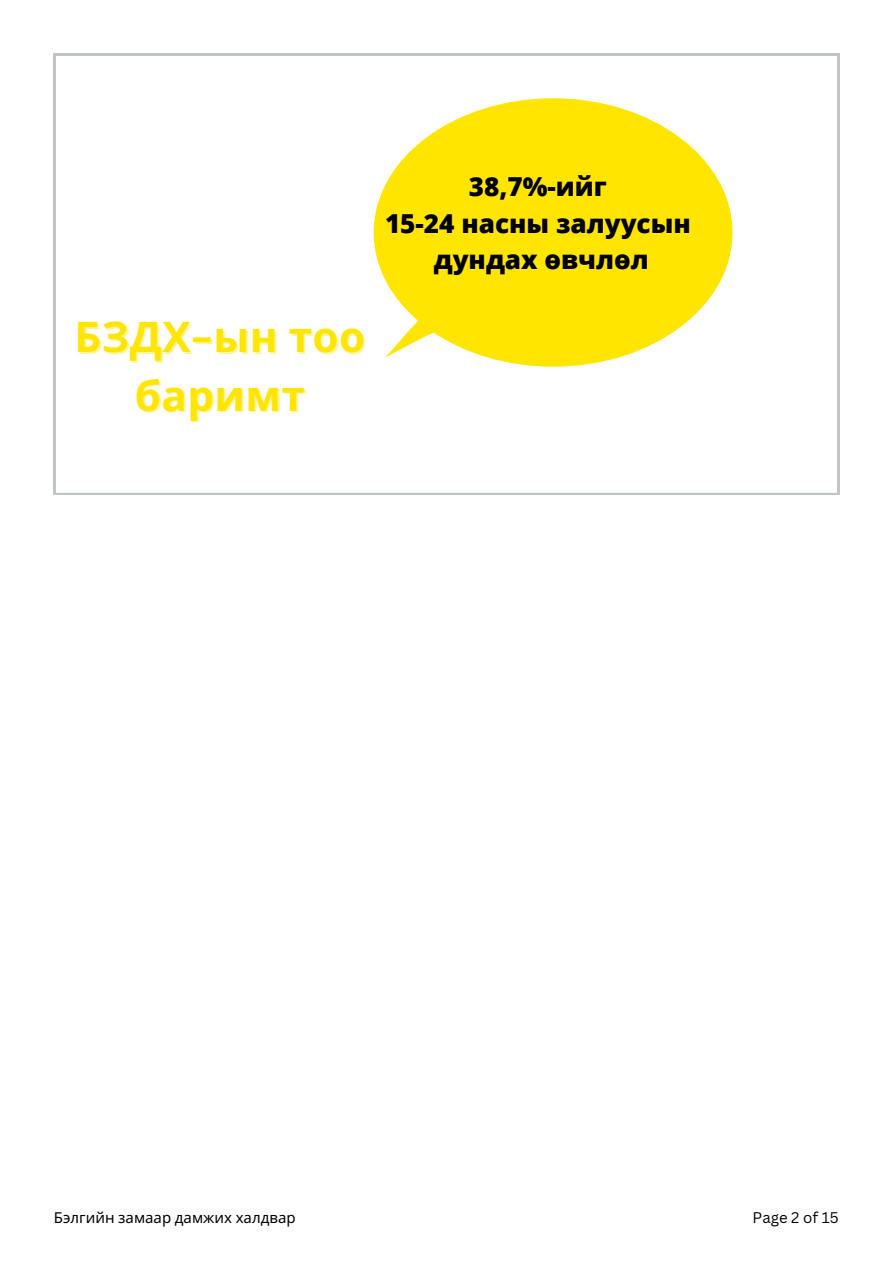
<style>
.page{position:relative;width:893px;height:1264px;background:#fff}
.page>*{position:absolute;margin:0;border:0;box-sizing:border-box;transform-origin:0 0}
.t1{font:700 42.15px/58.9px "Noto Sans";letter-spacing:.01em;color:#ffe500;text-align:center}
.t2{font:800 26.1px/36.3px "Open Sans";color:#000;text-align:center}
.t3{font:15px "Noto Sans";color:#000}
.t4{font:15px "Canva Sans";color:#000}
.s1{font-family:"DM Sans"}
</style>
<div class="page">
<svg style="left:54px;top:54px;width:785px;height:441px"></svg>
<h1 class="t1" style="left:75px;top:306px;width:292px">БЗДХ<span class="s1">-</span>ын тоо баримт</h1>
<p class="t2" style="left:385px;top:168px;width:307px">38,7%-ийг<br>15-24 насны залуусын дундах өвчлөл</p>
<p class="t3" style="left:54px;top:1206px;width:243px">Бэлгийн замаар дамжих халдвар</p>
<p class="t4" style="left:752px;top:1206px;width:88px">Page 2 of 15</p>
</div>
